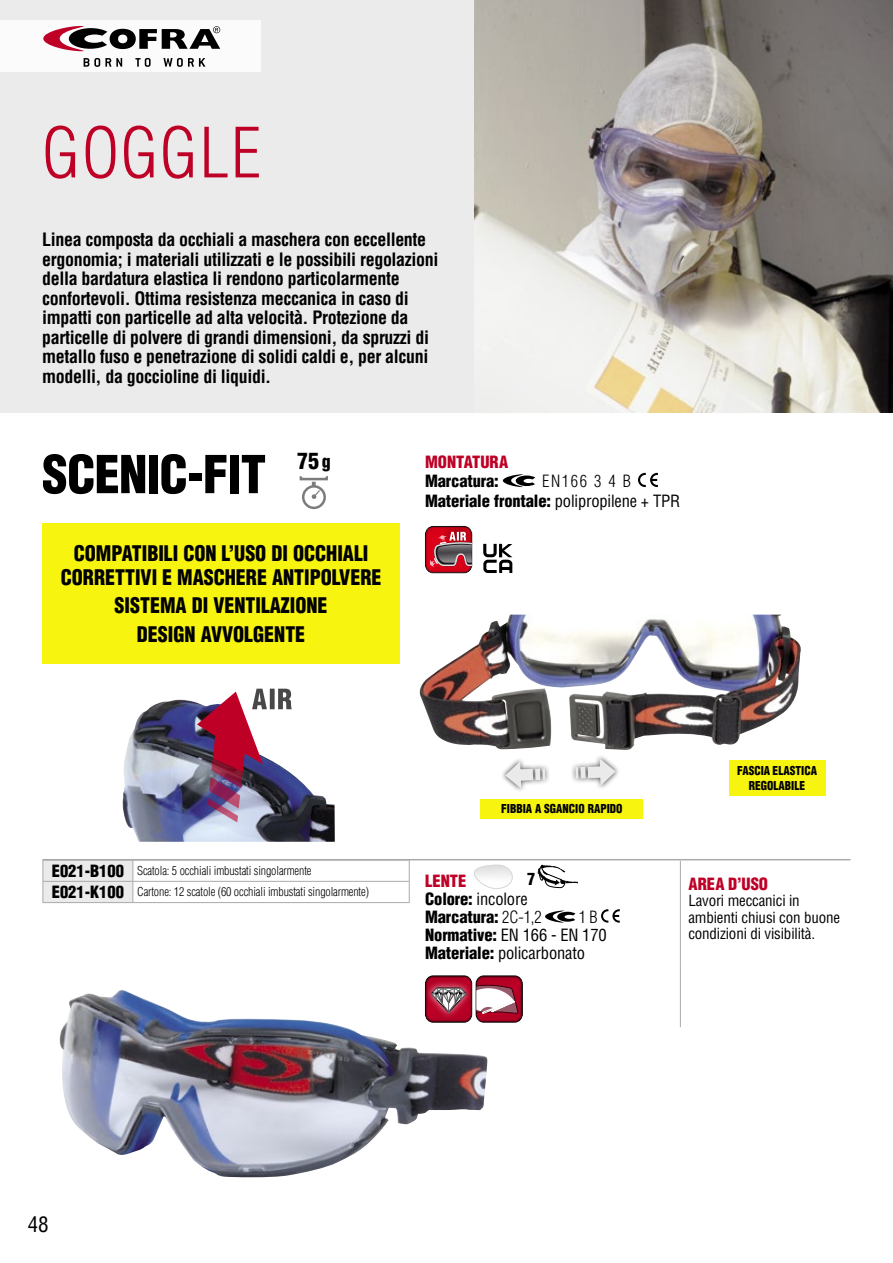
<style>
.page{position:relative;width:893px;height:1263px;background:#fff}
.page>*{position:absolute;margin:0;border:0;box-sizing:border-box;transform-origin:0 0}
.t1{font:300 condensed 67.5px "Helvetica LT Std";letter-spacing:.025em;color:#be0027}
.t2{font:900 condensed 51px "Helvetica LT Std";letter-spacing:-.02em;color:#000}
.t3{font:900 condensed 22.05px "Helvetica LT Std";color:#000}
.t4{font:900 condensed 21px/24px "Helvetica LT Std";color:#000;text-align:center;scale:.95 1}
.t5{font:condensed 21px "Helvetica LT Std";color:#000}
.t6{font:700 condensed 18px/19.5px "Helvetica LT Std";letter-spacing:-.02em;color:#000}
.t7{font:900 condensed 16.5px/19.5px "Helvetica LT Std";letter-spacing:-.01em;color:#000}
.t8{font:condensed 16.5px/18px "Helvetica LT Std";letter-spacing:-.01em;color:#000}
.t9{font:900 condensed 16.5px "Helvetica LT Std";color:#be0027}
.t10{font:condensed 15px/16.5px "Helvetica LT Std";letter-spacing:-.01em;color:#000}
.t11{font:300 condensed 12px/21.3px "Helvetica LT Std";letter-spacing:-.01em;color:#000}
.t12{font:900 condensed 12px/15px "Helvetica LT Std";color:#000;text-align:center;scale:.95 1}
.s1{font-size:18px}
.s2{font-weight:300}
.s3{font-weight:400}
.s4{font-weight:900;font-size:16.5px}
.s5{font-weight:900}
</style>
<div class="page">
<div style="left:0;top:0;width:893px;height:412px;background:#ebebeb"></div>
<div style="left:43px;top:524px;width:357px;height:140px;background:#f7f410"></div>
<svg style="left:300px;top:476px;width:28px;height:33px"></svg>
<svg style="left:503px;top:474px;width:32px;height:13px"></svg>
<svg style="left:638px;top:473px;width:20px;height:14px"></svg>
<div style="left:423px;top:524px;width:49px;height:50px;background:#000;opacity:.5"></div>
<div style="left:441px;top:523px;width:34px;height:26px;background:#000;opacity:.75"></div>
<svg style="left:430px;top:532px;width:42px;height:35px"></svg>
<svg style="left:483px;top:544px;width:29px;height:29px"></svg>
<hr style="left:680px;top:861px;width:1px;height:106px;background:#aaa">
<hr style="left:680px;top:967px;width:1px;height:60px;background:#aaa">
<svg style="left:474px;top:865px;width:39px;height:24px"></svg>
<svg style="left:537px;top:864px;width:41px;height:24px"></svg>
<svg style="left:545px;top:910px;width:30px;height:13px"></svg>
<svg style="left:601px;top:909px;width:19px;height:14px"></svg>
<div style="left:422px;top:974px;width:51px;height:49px;background:#000;opacity:.5"></div>
<div style="left:424px;top:980px;width:49px;height:39px;background:#fff;opacity:.75"></div>
<svg style="left:431px;top:987px;width:35px;height:3px"></svg>
<div style="left:474px;top:973px;width:49px;height:50px;background:#000;opacity:.5"></div>
<svg style="left:476px;top:984px;width:42px;height:31px"></svg>
<hr style="left:43px;top:902px;width:90px;height:1px;background:#aaa">
<hr style="left:133px;top:860px;width:277px;height:1px;background:#aaa">
<hr style="left:133px;top:881px;width:277px;height:1px;background:#aaa">
<svg style="left:43px;top:860px;width:90px;height:42px"></svg>
<svg style="left:409px;top:860px;width:1px;height:42px"></svg>
<hr style="left:133px;top:902px;width:277px;height:1px;background:#aaa">
<hr style="left:43px;top:859px;width:807px;height:1px;background:#aaa">
<img style="left:59px;top:990px;width:429px;height:188px">
<div style="left:729px;top:760px;width:96px;height:36px;background:#f7f410"></div>
<img style="left:419px;top:615px;width:382px;height:135px">
<div style="left:570px;top:753px;width:51px;height:38px;background:#000;opacity:.75"></div>
<svg style="left:575px;top:758px;width:41px;height:28px"></svg>
<div style="left:500px;top:757px;width:51px;height:36px;background:#000;opacity:.75"></div>
<svg style="left:505px;top:761px;width:40px;height:28px"></svg>
<div style="left:480px;top:799px;width:163px;height:20px;background:#f7f410"></div>
<img style="left:122px;top:700px;width:213px;height:142px">
<img style="left:197px;top:689px;width:95px;height:133px">
<img style="left:474px;top:0;width:419px;height:412px">
<div style="left:0;top:21px;width:261px;height:51px;background:#fff"></div>
<svg style="left:84px;top:58px;width:38px;height:9px"></svg>
<svg style="left:135px;top:58px;width:16px;height:9px"></svg>
<svg style="left:163px;top:58px;width:42px;height:9px"></svg>
<svg style="left:43px;top:26px;width:177px;height:25px"></svg>
<h1 class="t1" style="left:43px;top:111px;width:220px">GOGGLE</h1>
<p class="t6" style="left:42px;top:230px;width:398px">Linea composta da occhiali a maschera con eccellente ergonomia; i materiali utilizzati e le possibili regolazioni della bardatura elastica li rendono particolarmente confortevoli. Ottima resistenza meccanica in caso di impatti con particelle ad alta velocità. Protezione da particelle di polvere di grandi dimensioni, da spruzzi di metallo fuso e penetrazione di solidi caldi e, per alcuni modelli, da goccioline di liquidi.</p>
<h2 class="t2" style="left:42px;top:442px;width:226px">SCENIC-FIT</h2>
<p class="t3" style="left:297px;top:447px;width:35px">75 <span class="s1">g</span></p>
<p class="t9" style="left:425px;top:451px;width:84px">MONTATURA</p>
<p class="t7" style="left:425px;top:471px;width:256px;text-indent:117px"><span class="s2">EN166 3 4 B<br></span>Materiale frontale: <span class="s3">polipropilene + TPR</span></p>
<p class="t7" style="left:425px;top:471px;width:75px">Marcatura:</p>
<p class="t4" style="left:61px;top:541px;width:339px">COMPATIBILI CON L’USO DI OCCHIALI<br>CORRETTIVI E MASCHERE ANTIPOLVERE</p>
<p class="t4" style="left:115px;top:591px;width:226px;line-height:28.2px">SISTEMA DI VENTILAZIONE<br>DESIGN AVVOLGENTE</p>
<p class="t11" style="left:52px;top:860px;width:319px"><span class="s4">E021-B100</span> Scatola: 5 occhiali imbustati singolarmente<br><span class="s4">E021-K100</span> Cartone: 12 scatole (60 occhiali imbustati singolarmente)</p>
<p class="t12" style="left:501px;top:801px;width:129px">FIBBIA A SGANCIO RAPIDO</p>
<p class="t7" style="left:425px;top:869px;width:112px;text-indent:102px">7<br>Colore: <span class="s3">incolore</span></p>
<p class="t7" style="left:425px;top:907px;width:118px">Marcatura: <span class="s2">2C-1,2</span></p>
<p class="t9" style="left:425px;top:870px;width:43px">LENTE</p>
<p class="t8" style="left:425px;top:907px;width:183px;text-indent:154px"><span class="s2">1 B<br></span><span class="s5">Normative:</span> EN 166 - EN 170<br><span class="s5">Materiale:</span> policarbonato</p>
<p class="t12" style="left:737px;top:762px;width:86px">FASCIA ELASTICA<br>REGOLABILE</p>
<p class="t9" style="left:688px;top:873px;width:81px">AREA D’USO</p>
<p class="t10" style="left:688px;top:892px;width:153px">Lavori meccanici in ambienti chiusi con buone condizioni di visibilità.</p>
<p class="t5" style="left:28px;top:1211px;width:23px">48</p>
</div>
